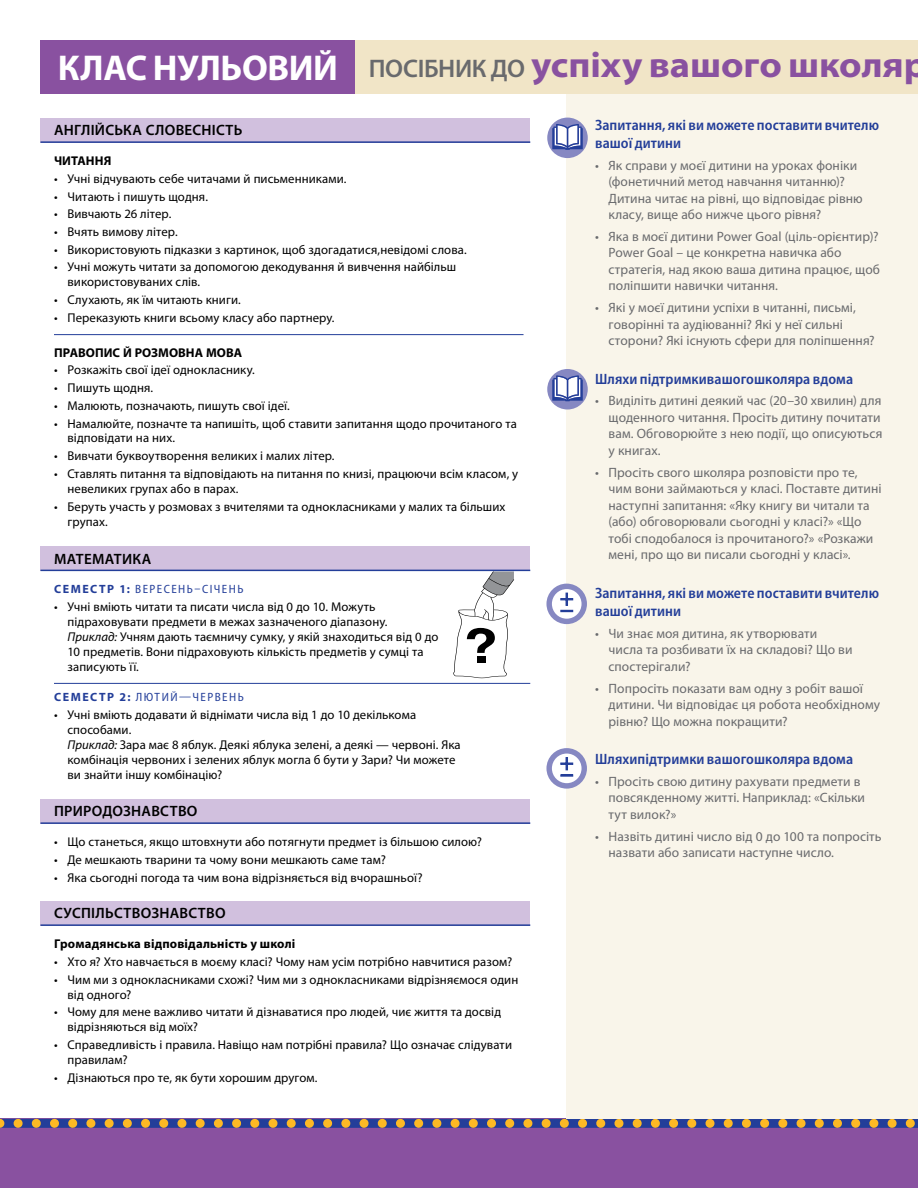
<style>
.page{position:relative;width:918px;height:1188px;background:#fff}
.page>*{position:absolute;margin:0;border:0;box-sizing:border-box;transform-origin:0 0}
.t1{font:700 semi-expanded 36px "Myriad Pro";color:#8951a0}
.t2{font:700 36px "Myriad Pro";letter-spacing:-.01em;color:#fff}
.t3{font:600 semi-condensed 15px/18px "Myriad Pro";letter-spacing:.005em;color:#233e99}
.t4{font:600 15px "Myriad Pro";letter-spacing:.015em;color:#000}
.t5{font:13.5px/16.5px "Myriad Pro";letter-spacing:.005em;color:#696a6d}
.t6{font:12.75px/15px "Myriad Pro";letter-spacing:.01em;color:#000}
.t7{font:700 12.75px "Myriad Pro";letter-spacing:.01em;color:#000}
.t8{font:semi-condensed 12px "Myriad Pro";letter-spacing:.12em;color:#233e99}
.s1{font-weight:600;font-stretch:normal;font-size:25.5px;color:#696a6d}
.s2{font-weight:700;font-stretch:normal}
.s3{font-style:italic}
</style>
<div class="page">
<svg style="left:453px;top:571px;width:61px;height:107px"></svg>
<div style="left:0;top:1119px;width:918px;height:69px;background:#8951a0"></div>
<svg style="left:0;top:1119px;width:918px;height:9px;background:#776d6c"></svg>
<div style="left:40px;top:546px;width:490px;height:24px;background:#d1c0de"></div>
<hr style="left:40px;top:570px;width:490px;height:1px;background:#233e99">
<hr style="left:54px;top:683px;width:476px;height:1px;background:#233e99">
<div style="left:567px;top:94px;width:351px;height:1025px;background:#f9f5ea"></div>
<div style="left:355px;top:40px;width:563px;height:54px;background:#f1e5c7"></div>
<div style="left:546px;top:584px;width:41px;height:40px;background:#8688c2;border-radius:50%"></div>
<div style="left:552px;top:589px;width:30px;height:30px;background:#fff;border-radius:50%"></div>
<svg style="left:560px;top:593px;width:13px;height:19px"></svg>
<div style="left:546px;top:748px;width:41px;height:41px;background:#8688c2;border-radius:50%"></div>
<div style="left:552px;top:754px;width:30px;height:29px;background:#fff;border-radius:50%"></div>
<svg style="left:560px;top:757px;width:13px;height:19px"></svg>
<div style="left:40px;top:799px;width:490px;height:24px;background:#d1c0de"></div>
<hr style="left:40px;top:822px;width:490px;height:2px;background:#233e99">
<div style="left:40px;top:901px;width:490px;height:24px;background:#d1c0de"></div>
<hr style="left:40px;top:924px;width:490px;height:2px;background:#233e99">
<div style="left:40px;top:118px;width:490px;height:24px;background:#d1c0de"></div>
<hr style="left:40px;top:141px;width:490px;height:2px;background:#233e99">
<hr style="left:54px;top:334px;width:470px;height:1px;background:#233e99">
<div style="left:547px;top:118px;width:41px;height:40px;background:#8688c2;border-radius:50%"></div>
<svg style="left:552px;top:124px;width:31px;height:26px"></svg>
<div style="left:547px;top:369px;width:41px;height:41px;background:#8688c2;border-radius:50%"></div>
<svg style="left:552px;top:375px;width:31px;height:26px"></svg>
<div style="left:40px;top:40px;width:315px;height:54px;background:#8951a0"></div>
<h1 class="t2" style="left:58px;top:45px;width:282px">КЛАС НУЛЬОВИЙ</h1>
<h1 class="t1" style="left:369px;top:41px;width:560px"><span class="s1">ПОСІБНИК ДО</span> успіху вашого школяр</h1>
<p class="t4" style="left:54px;top:121px;width:190px">АНГЛІЙСЬКА СЛОВЕСНІСТЬ</p>
<p class="t7" style="left:54px;top:153px;width:59px">ЧИТАННЯ</p>
<p class="t6" style="left:54px;top:171px;width:294px">• Учні відчувають себе читачами й письменниками.</p>
<p class="t6" style="left:54px;top:189px;width:155px">• Читають і пишуть щодня.</p>
<p class="t6" style="left:54px;top:206px;width:119px">• Вивчають 26 літер.</p>
<p class="t6" style="left:54px;top:224px;width:125px">• Вчять вимову літер.</p>
<p class="t6" style="left:54px;top:242px;width:414px">• Використовують підказки з картинок, щоб здогадатися,невідомі слова.</p>
<p class="t6" style="left:68px;top:259px;width:390px;text-indent:-14px">• Учні можуть читати за допомогою декодування й вивчення найбільш використовуваних слів.</p>
<p class="t6" style="left:54px;top:292px;width:188px">• Слухають, як їм читають книги.</p>
<p class="t6" style="left:54px;top:310px;width:282px">• Переказують книги всьому класу або партнеру.</p>
<p class="t7" style="left:54px;top:344px;width:190px">ПРАВОПИС Й РОЗМОВНА МОВА</p>
<p class="t6" style="left:54px;top:362px;width:202px">• Розкажіть свої ідеї однокласнику.</p>
<p class="t6" style="left:54px;top:380px;width:101px">• Пишуть щодня.</p>
<p class="t6" style="left:54px;top:398px;width:237px">• Малюють, позначають, пишуть свої ідеї.</p>
<p class="t6" style="left:68px;top:416px;width:451px;text-indent:-14px">• Намалюйте, позначте та напишіть, щоб ставити запитання щодо прочитаного та відповідати на них.</p>
<p class="t6" style="left:54px;top:448px;width:282px">• Вивчати буквоутворення великих і малих літер.</p>
<p class="t6" style="left:68px;top:466px;width:452px;text-indent:-14px">• Ставлять питання та відповідають на питання по книзі, працюючи всім класом, у невеликих групах або в парах.</p>
<p class="t6" style="left:68px;top:499px;width:439px;text-indent:-14px">• Беруть участь у розмовах з вчителями та однокласниками у малих та більших групах.</p>
<p class="t4" style="left:54px;top:549px;width:99px">МАТЕМАТИКА</p>
<p class="t8" style="left:54px;top:582px;width:191px"><span class="s2">СЕМЕСТР 1:</span> ВЕРЕСЕНЬ–СІЧЕНЬ</p>
<p class="t6" style="left:68px;top:599px;width:373px;text-indent:-14px">• Учні вміють читати та писати числа від 0 до 10. Можуть підраховувати предмети в межах зазначеного діапазону.<br><span class="s3">Приклад:</span> Учням дають таємничу сумку, у якій знаходиться від 0 до 10 предметів. Вони підраховують кількість предметів у сумці та записують її.</p>
<p class="t8" style="left:54px;top:690px;width:191px"><span class="s2">СЕМЕСТР 2:</span> ЛЮТИЙ—ЧЕРВЕНЬ</p>
<p class="t6" style="left:68px;top:707px;width:395px;text-indent:-14px">• Учні вміють додавати й віднімати числа від 1 до 10 декількома способами.<br><span class="s3">Приклад:</span> Зара має 8 яблук. Деякі яблука зелені, а деякі — червоні. Яка комбінація червоних і зелених яблук могла б бути у Зари? Чи можете ви знайти іншу комбінацію?</p>
<p class="t4" style="left:54px;top:802px;width:145px">ПРИРОДОЗНАВСТВО</p>
<p class="t6" style="left:54px;top:834px;width:430px">• Що станеться, якщо штовхнути або потягнути предмет із більшою силою?</p>
<p class="t6" style="left:54px;top:852px;width:333px">• Де мешкають тварини та чому вони мешкають саме там?</p>
<p class="t6" style="left:54px;top:870px;width:370px">• Яка сьогодні погода та чим вона відрізняється від вчорашньої?</p>
<p class="t4" style="left:54px;top:904px;width:173px">СУСПІЛЬСТВОЗНАВСТВО</p>
<p class="t7" style="left:54px;top:936px;width:243px">Громадянська відповідальність у школі</p>
<p class="t6" style="left:54px;top:954px;width:460px">• Хто я? Хто навчається в моєму класі? Чому нам усім потрібно навчитися разом?</p>
<p class="t6" style="left:68px;top:972px;width:452px;text-indent:-14px">• Чим ми з однокласниками схожі? Чим ми з однокласниками відрізняємося один від одного?</p>
<p class="t6" style="left:68px;top:1004px;width:435px;text-indent:-14px">• Чому для мене важливо читати й дізнаватися про людей, чиє життя та досвід відрізняються від моїх?</p>
<p class="t6" style="left:68px;top:1037px;width:446px;text-indent:-14px">• Справедливість і правила. Навіщо нам потрібні правила? Що означає слідувати правилам?</p>
<p class="t6" style="left:54px;top:1070px;width:265px">• Дізнаються про те, як бути хорошим другом.</p>
<p class="t3" style="left:595px;top:115px;width:286px">Запитання, які ви можете поставити вчителю вашої дитини</p>
<p class="t5" style="left:609px;top:157px;width:256px;text-indent:-14px">• Як справи у моєї дитини на уроках фоніки (фонетичний метод навчання читанню)?<br>Дитина читає на рівні, що відповідає рівню класу, вище або нижче цього рівня?</p>
<p class="t5" style="left:609px;top:228px;width:273px;text-indent:-14px">• Яка в моєї дитини Power Goal (ціль-орієнтир)?<br>Power Goal – це конкретна навичка або стратегія, над якою ваша дитина працює, щоб поліпшити навички читання.</p>
<p class="t5" style="left:609px;top:299px;width:268px;text-indent:-14px">• Які у моєї дитини успіхи в читанні, письмі, говорінні та аудіюванні? Які у неї сильні сторони? Які існують сфери для поліпшення?</p>
<p class="t3" style="left:595px;top:369px;width:260px">Шляхи підтримкивашогошколяра вдома</p>
<p class="t5" style="left:609px;top:392px;width:275px;text-indent:-14px">• Виділіть дитині деякий час (20–30 хвилин) для щоденного читання. Просіть дитину почитати вам. Обговорюйте з нею події, що описуються у книгах.</p>
<p class="t5" style="left:609px;top:464px;width:275px;text-indent:-14px">• Просіть свого школяра розповісти про те, чим вони займаються у класі. Поставте дитині наступні запитання: «Яку книгу ви читали та (або) обговорювали сьогодні у класі?» «Що тобі сподобалося із прочитаного?» «Розкажи мені, про що ви писали сьогодні у класі».</p>
<p class="t3" style="left:595px;top:584px;width:286px">Запитання, які ви можете поставити вчителю вашої дитини</p>
<p class="t5" style="left:609px;top:625px;width:245px;text-indent:-14px">• Чи знає моя дитина, як утворювати числа та розбивати їх на складові? Що ви спостерігали?</p>
<p class="t5" style="left:609px;top:680px;width:273px;text-indent:-14px">• Попросіть показати вам одну з робіт вашої дитини. Чи відповідає ця робота необхідному рівню? Що можна покращити?</p>
<p class="t3" style="left:595px;top:750px;width:260px">Шляхипідтримки вашогошколяра вдома</p>
<p class="t5" style="left:609px;top:773px;width:258px;text-indent:-14px">• Просіть свою дитину рахувати предмети в повсякденному житті. Наприклад: «Скільки тут вилок?»</p>
<p class="t5" style="left:609px;top:828px;width:275px;text-indent:-14px">• Назвіть дитині число від 0 до 100 та попросіть назвати або записати наступне число.</p>
</div>
